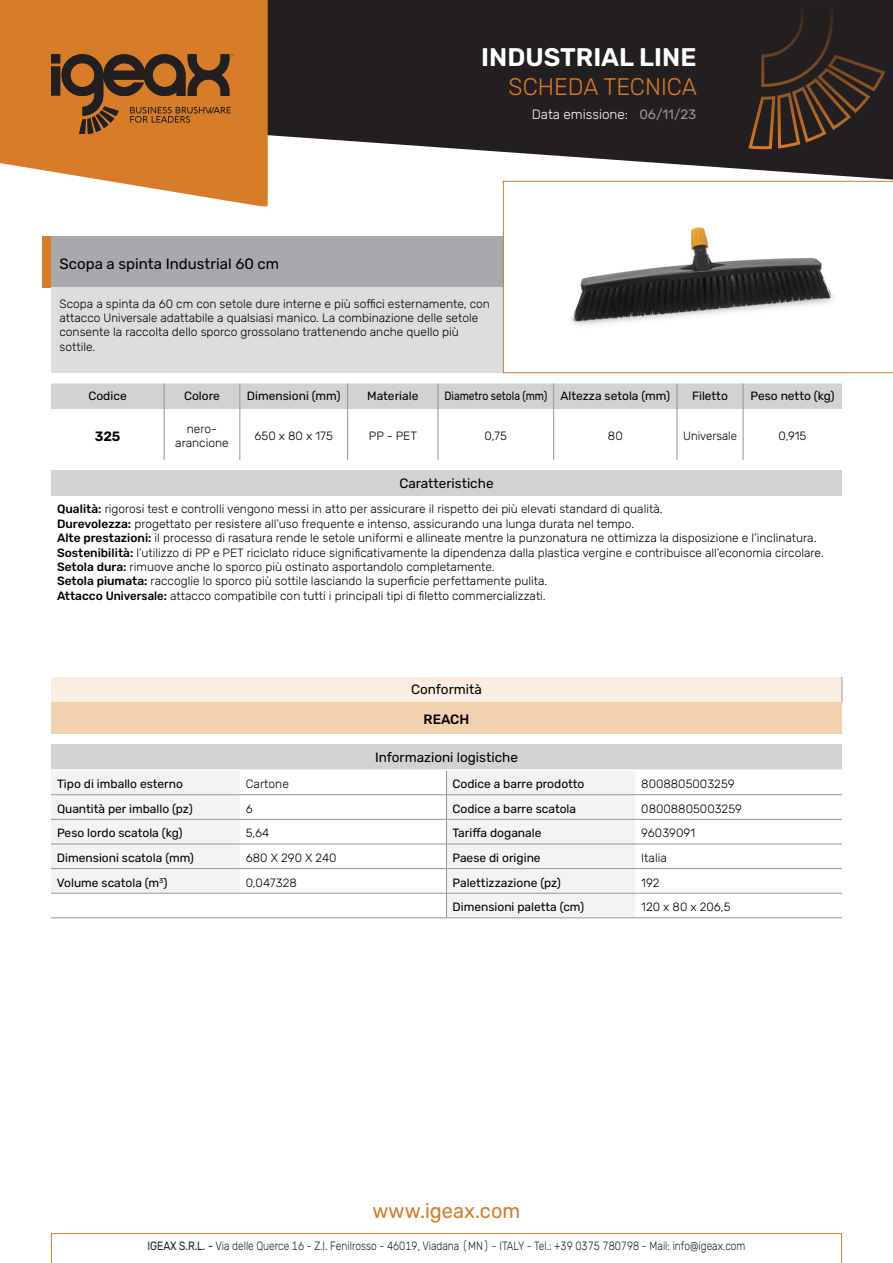
<style>
.page{position:relative;width:893px;height:1263px;background:#fff}
.page>*{position:absolute;margin:0;border:0;box-sizing:border-box;transform-origin:0 0}
.t1{font:600 25.5px "Rubik";color:#fff}
.t2{font:300 24px "Rubik";color:#d77c29}
.t3{font:20.85px "Rubik";color:#d77c29;scale:.96 1}
.t4{font:15px "Rubik";color:#000}
.t5{font:13.5px "Rubik";color:#000}
.t6{font:300 13.5px "Rubik";color:#fff}
.t7{font:13.5px "Rubik";color:#939598}
.t8{font:500 13.5px "Rubik";color:#000}
.t9{font:600 13.5px "Rubik";color:#000}
.Stile_di_paragrafo_GREP{font:300 12px/14.4px "Rubik";color:#000}
.t10{font:12px "Rubik";color:#000}
.t11{font:300 12px "Rubik";color:#231f20;scale:.85 1}
.t12{font:12px "Rubik";color:#000;scale:.86 1}
.Stile_di_paragrafo_GREP-2{font:300 12px "Rubik";color:#000;scale:.95 1}
.s1{font-weight:500}
.s2{font-weight:400}
</style>
<div class="page">
<svg style="left:268px;top:0;width:625px;height:181px;fill:#231f20"></svg>
<svg style="left:0;top:0;width:268px;height:206px;background:#dc8d46"></svg>
<svg style="left:51px;top:1233px;width:791px;height:30px"></svg>
<svg style="left:51px;top:54px;width:183px;height:79px;background:#925825"></svg>
<svg style="left:746px;top:0;width:142px;height:150px;background:#322720"></svg>
<div style="left:51px;top:383px;width:791px;height:26px;background:#d1d2d4"></div>
<hr style="left:164px;top:409px;width:1px;height:51px;background:#939598">
<hr style="left:240px;top:409px;width:1px;height:51px;background:#939598">
<hr style="left:347px;top:409px;width:1px;height:51px;background:#939598">
<hr style="left:438px;top:409px;width:1px;height:51px;background:#939598">
<hr style="left:553px;top:409px;width:1px;height:51px;background:#939598">
<hr style="left:677px;top:409px;width:1px;height:51px;background:#939598">
<hr style="left:743px;top:409px;width:1px;height:51px;background:#939598">
<div style="left:51px;top:677px;width:791px;height:25px;background:#faeee2"></div>
<div style="left:51px;top:702px;width:791px;height:32px;background:#f2d1b0"></div>
<svg style="left:842px;top:677px;width:1px;height:25px"></svg>
<div style="left:51px;top:237px;width:452px;height:51px;background:#a8a9ad"></div>
<div style="left:43px;top:237px;width:8px;height:51px;background:#d77c29"></div>
<div style="left:51px;top:288px;width:452px;height:85px;background:#dcdddf"></div>
<div style="left:51px;top:744px;width:791px;height:26px;background:#d1d2d4"></div>
<svg style="left:51px;top:771px;width:584px;height:146px;fill:#f2f3f4"></svg>
<div style="left:51px;top:893px;width:189px;height:25px;background:#fff"></div>
<div style="left:240px;top:893px;width:206px;height:25px;background:#fff"></div>
<svg style="left:446px;top:771px;width:1px;height:146px"></svg>
<hr style="left:51px;top:794px;width:189px;height:1px;background:#939598">
<hr style="left:240px;top:794px;width:206px;height:1px;background:#939598">
<hr style="left:446px;top:794px;width:189px;height:1px;background:#939598">
<hr style="left:635px;top:794px;width:207px;height:1px;background:#939598">
<hr style="left:51px;top:819px;width:189px;height:1px;background:#939598">
<hr style="left:240px;top:819px;width:206px;height:1px;background:#939598">
<hr style="left:446px;top:819px;width:189px;height:1px;background:#939598">
<hr style="left:635px;top:819px;width:207px;height:1px;background:#939598">
<hr style="left:51px;top:844px;width:189px;height:1px;background:#939598">
<hr style="left:240px;top:844px;width:206px;height:1px;background:#939598">
<hr style="left:446px;top:844px;width:189px;height:1px;background:#939598">
<hr style="left:635px;top:844px;width:207px;height:1px;background:#939598">
<hr style="left:51px;top:868px;width:189px;height:1px;background:#939598">
<hr style="left:240px;top:868px;width:206px;height:1px;background:#939598">
<hr style="left:446px;top:868px;width:189px;height:1px;background:#939598">
<hr style="left:635px;top:868px;width:207px;height:1px;background:#939598">
<hr style="left:446px;top:893px;width:189px;height:1px;background:#939598">
<hr style="left:635px;top:893px;width:207px;height:1px;background:#939598">
<hr style="left:446px;top:917px;width:189px;height:1px;background:#939598">
<hr style="left:635px;top:917px;width:207px;height:1px;background:#939598">
<hr style="left:51px;top:769px;width:189px;height:2px;background:#fff">
<hr style="left:240px;top:769px;width:206px;height:2px;background:#fff">
<hr style="left:446px;top:769px;width:189px;height:2px;background:#fff">
<hr style="left:635px;top:769px;width:207px;height:2px;background:#fff">
<hr style="left:51px;top:893px;width:189px;height:1px;background:#939598">
<hr style="left:240px;top:893px;width:206px;height:1px;background:#939598">
<hr style="left:51px;top:917px;width:189px;height:1px;background:#939598">
<hr style="left:240px;top:917px;width:206px;height:1px;background:#939598">
<svg style="left:503px;top:181px;width:390px;height:192px"></svg>
<div style="left:51px;top:471px;width:791px;height:25px;background:#d1d2d4"></div>
<p class="t1" style="left:481px;top:42px;width:217px">INDUSTRIAL LINE</p>
<p class="t2" style="left:509px;top:73px;width:190px">SCHEDA TECNICA</p>
<p class="t6" style="left:532px;top:107px;width:98px">Data emissione:</p>
<p class="t7" style="left:639px;top:107px;width:59px">06/11/23</p>
<p class="t4" style="left:60px;top:256px;width:221px">Scopa a spinta Industrial 60 cm</p>
<p class="Stile_di_paragrafo_GREP" style="left:60px;top:296px;width:432px">Scopa a spinta da 60 cm con setole dure interne e più soffici esternamente, con attacco Universale adattabile a qualsiasi manico. La combinazione delle setole consente la raccolta dello sporco grossolano trattenendo anche quello più sottile.</p>
<p class="t10" style="left:88px;top:390px;width:40px">Codice</p>
<p class="t10" style="left:184px;top:390px;width:37px">Colore</p>
<p class="t10" style="left:247px;top:390px;width:95px">Dimensioni (mm)</p>
<p class="t10" style="left:367px;top:390px;width:53px">Materiale</p>
<p class="t12" style="left:444px;top:390px;width:121px">Diametro setola (mm)</p>
<p class="t10" style="left:560px;top:390px;width:111px">Altezza setola (mm)</p>
<p class="t10" style="left:692px;top:390px;width:37px">Filetto</p>
<p class="t10" style="left:750px;top:390px;width:86px">Peso netto (kg)</p>
<p class="t9" style="left:95px;top:429px;width:27px">325</p>
<p class="Stile_di_paragrafo_GREP" style="left:175px;top:422px;width:55px;text-align:center">nero&shy;arancione</p>
<p class="Stile_di_paragrafo_GREP" style="left:255px;top:429px;width:80px">650 x 80 x 175</p>
<p class="Stile_di_paragrafo_GREP" style="left:369px;top:429px;width:50px">PP - PET</p>
<p class="Stile_di_paragrafo_GREP" style="left:485px;top:429px;width:24px">0,75</p>
<p class="Stile_di_paragrafo_GREP" style="left:608px;top:429px;width:16px">80</p>
<p class="Stile_di_paragrafo_GREP-2" style="left:683px;top:429px;width:58px">Universale</p>
<p class="Stile_di_paragrafo_GREP" style="left:778px;top:429px;width:29px">0,915</p>
<p class="t5" style="left:399px;top:476px;width:96px">Caratteristiche</p>
<p class="Stile_di_paragrafo_GREP" style="left:57px;top:502px;width:768px"><span class="s1">Qualità:</span> rigorosi test e controlli vengono messi in atto per assicurare il rispetto dei più elevati standard di qualità.<br><span class="s1">Durevolezza:</span> progettato per resistere all’uso frequente e intenso, assicurando una lunga durata nel tempo.<br><span class="s1">Alte prestazioni:</span> il processo di rasatura rende le setole uniformi e allineate mentre la punzonatura ne ottimizza la disposizione e l’inclinatura.<br><span class="s1">Sostenibilità:</span> l’utilizzo di PP e PET riciclato riduce significativamente la dipendenza dalla plastica vergine e contribuisce all’economia circolare.<br><span class="s1">Setola dura:</span> rimuove anche lo sporco più ostinato asportandolo completamente.<br><span class="s1">Setola piumata:</span> raccoglie lo sporco più sottile lasciando la superficie perfettamente pulita.<br><span class="s1">Attacco Universale:</span> attacco compatibile con tutti i principali tipi di filetto commercializzati.</p>
<p class="t5" style="left:411px;top:682px;width:72px">Conformità</p>
<p class="t8" style="left:424px;top:712px;width:47px">REACH</p>
<p class="t5" style="left:375px;top:749px;width:144px">Informazioni logistiche</p>
<p class="t10" style="left:57px;top:777px;width:127px">Tipo di imballo esterno</p>
<p class="Stile_di_paragrafo_GREP" style="left:246px;top:777px;width:45px">Cartone</p>
<p class="t10" style="left:452px;top:777px;width:133px">Codice a barre prodotto</p>
<p class="Stile_di_paragrafo_GREP" style="left:641px;top:777px;width:95px">8008805003259</p>
<p class="t10" style="left:57px;top:802px;width:137px">Quantità per imballo (pz)</p>
<p class="Stile_di_paragrafo_GREP" style="left:246px;top:802px;width:8px">6</p>
<p class="t10" style="left:452px;top:802px;width:125px">Codice a barre scatola</p>
<p class="Stile_di_paragrafo_GREP" style="left:641px;top:802px;width:102px">08008805003259</p>
<p class="t10" style="left:57px;top:826px;width:127px">Peso lordo scatola (kg)</p>
<p class="Stile_di_paragrafo_GREP" style="left:246px;top:826px;width:25px">5,64</p>
<p class="t10" style="left:452px;top:826px;width:91px">Tariffa doganale</p>
<p class="Stile_di_paragrafo_GREP" style="left:641px;top:826px;width:55px">96039091</p>
<p class="t10" style="left:57px;top:851px;width:138px">Dimensioni scatola (mm)</p>
<p class="Stile_di_paragrafo_GREP" style="left:246px;top:851px;width:92px">680 X 290 X 240</p>
<p class="t10" style="left:452px;top:851px;width:90px">Paese di origine</p>
<p class="Stile_di_paragrafo_GREP" style="left:641px;top:851px;width:27px">Italia</p>
<p class="t10" style="left:57px;top:876px;width:112px">Volume scatola (m<sup>3</sup>)</p>
<p class="Stile_di_paragrafo_GREP" style="left:246px;top:875px;width:53px">0,047328</p>
<p class="t10" style="left:452px;top:876px;width:110px">Palettizzazione (pz)</p>
<p class="Stile_di_paragrafo_GREP" style="left:641px;top:875px;width:20px">192</p>
<p class="t10" style="left:452px;top:900px;width:133px">Dimensioni paletta (cm)</p>
<p class="Stile_di_paragrafo_GREP" style="left:641px;top:900px;width:91px">120 x 80 x 206,5</p>
<h3 class="t3" style="left:373px;top:1199px;width:156px">www.igeax.com</h3>
<p class="t11" style="left:147px;top:1239px;width:705px"><span class="s2">IGEAX S.R.L. -</span> Via delle Querce 16 - Z.I. Fenilrosso - 46019, Viadana (MN) - ITALY - Tel.: +39 0375 780798 - Mail: info@igeax.com</p>
</div>
